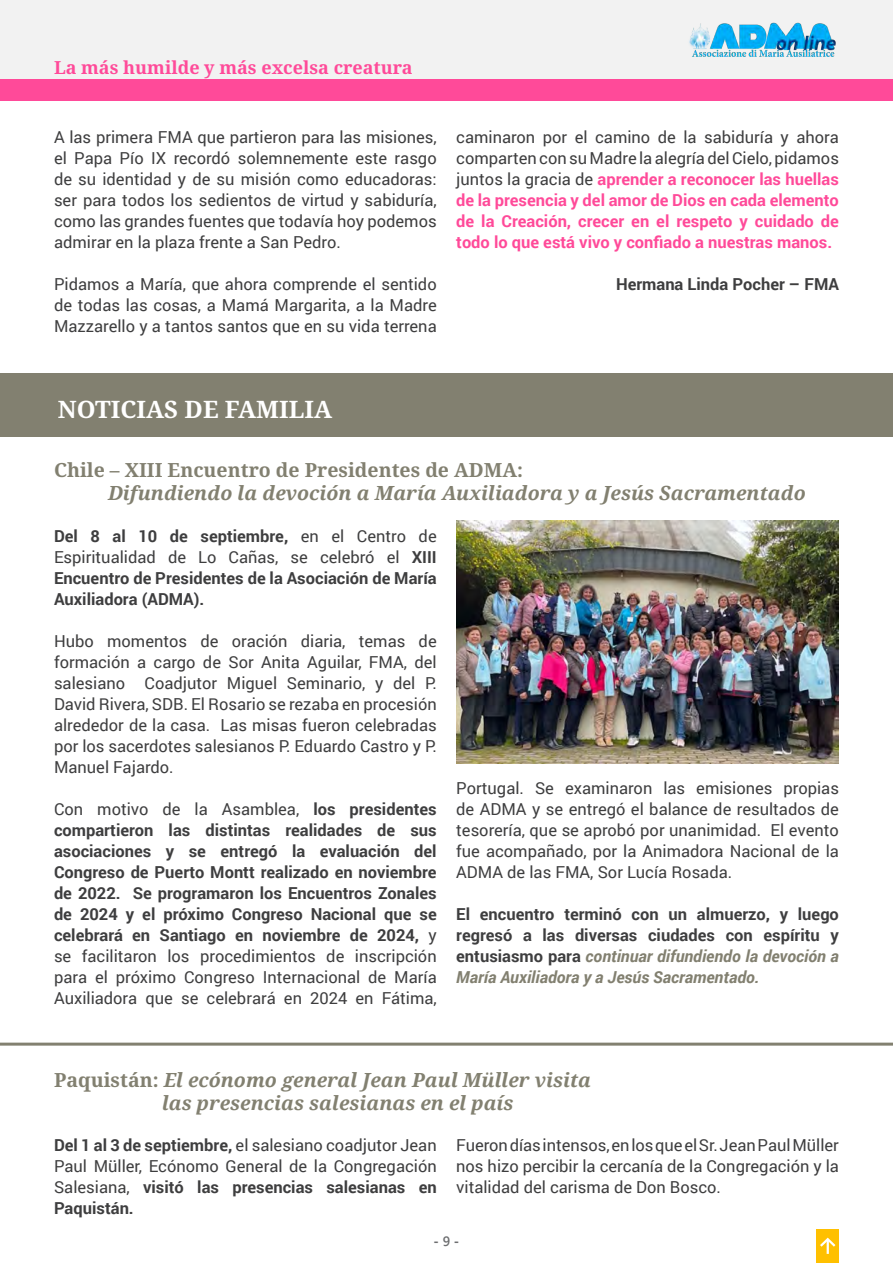
<style>
.page{position:relative;width:893px;height:1263px;background:#fff}
.page>*{position:absolute;margin:0;border:0;box-sizing:border-box;transform-origin:0 0}
.t1{font:700 24px "Noto Serif";color:#fff}
.t2{font:italic 700 19.5px "Noto Serif";color:#828070}
.t3{font:700 19.5px "Noto Serif";color:#828070}
.t4{font:700 18px "Noto Serif";color:#ff4a99}
.t5{font:16.5px/21px "Roboto";color:#3e3e3f;text-align:justify}
.t6{font:700 16.5px/21px "Roboto";color:#3e3e3f;text-align:justify}
.t7{font:700 16.5px/21px "Roboto";color:#ff4a99;text-align:justify}
.t8{font:700 13.5px "Segoe UI";color:#6d6e70}
.s1{font-weight:400;color:#3e3e3f}
.s2{font-weight:400}
.s3{font-style:italic;color:#828070}
.s4{font-style:normal}
.s5{font-weight:700}
.s6{font-weight:600}
</style>
<div class="page">
<div style="left:0;top:0;width:893px;height:80px;background:#f2f2f2"></div>
<img style="left:689px;top:22px;width:147px;height:35px">
<div style="left:816px;top:1229px;width:23px;height:34px;background:#ffc000"></div>
<svg style="left:820px;top:1237px;width:16px;height:17px"></svg>
<div style="left:0;top:374px;width:893px;height:62px;background:#828070"></div>
<div style="left:0;top:80px;width:893px;height:20px;background:#ff4a99"></div>
<img style="left:456px;top:521px;width:383px;height:242px">
<hr style="left:0;top:1042px;width:893px;height:3px;background:#828070">
<p class="t4" style="left:54px;top:54px;width:360px">La más humilde y más excelsa creatura</p>
<p class="t5" style="left:54px;top:126px;width:384px">A las primera FMA que partieron para las misiones, el Papa Pío IX recordó solemnemente este rasgo de su identidad y de su misión como educadoras: ser para todos los sedientos de virtud y sabiduría, como las grandes fuentes que todavía hoy podemos admirar en la plaza frente a San Pedro.</p>
<p class="t5" style="left:54px;top:273px;width:384px">Pidamos a María, que ahora comprende el sentido de todas las cosas, a Mamá Margarita, a la Madre Mazzarello y a tantos santos que en su vida terrena</p>
<p class="t7" style="left:456px;top:125px;width:384px"><span class="s1">caminaron por el camino de la sabiduría y ahora comparten con su Madre la alegría del Cielo, pidamos juntos la gracia de</span> aprender a reconocer las huellas de la presencia y del amor de Dios en cada elemento de la Creación, crecer en el respeto y cuidado de todo lo que está vivo y confiado a nuestras manos.</p>
<p class="t6" style="left:616px;top:272px;width:224px">Hermana Linda Pocher – FMA</p>
<p class="t1" style="left:58px;top:392px;width:276px">NOTICIAS DE FAMILIA</p>
<p class="t3" style="left:54px;top:456px;width:470px">Chile – XIII Encuentro de Presidentes de ADMA:</p>
<p class="t2" style="left:108px;top:479px;width:699px">Difundiendo la devoción a María Auxiliadora y a Jesús Sacramentado</p>
<p class="t6" style="left:54px;top:524px;width:384px">Del 8 al 10 de septiembre, <span class="s2">en el Centro de Espiritualidad de Lo Cañas, se celebró el</span> XIII Encuentro de Presidentes de la Asociación de María Auxiliadora (ADMA).</p>
<p class="t5" style="left:54px;top:630px;width:384px">Hubo momentos de oración diaria, temas de formación a cargo de Sor Anita Aguilar, FMA, del salesiano Coadjutor Miguel Seminario, y del P.<br>David Rivera, SDB. El Rosario se rezaba en procesión alrededor de la casa. Las misas fueron celebradas por los sacerdotes salesianos P. Eduardo Castro y P.<br>Manuel Fajardo.</p>
<p class="t6" style="left:54px;top:798px;width:384px"><span class="s2">Con motivo de la Asamblea,</span> los presidentes compartieron las distintas realidades de sus asociaciones y se entregó la evaluación del Congreso de Puerto Montt realizado en noviembre de 2022. Se programaron los Encuentros Zonales de 2024 y el próximo Congreso Nacional que se celebrará en Santiago en noviembre de 2024, <span class="s2">y se facilitaron los procedimientos de inscripción para el próximo Congreso Internacional de María Auxiliadora que se celebrará en 2024 en Fátima,</span></p>
<p class="t5" style="left:456px;top:777px;width:384px">Portugal. Se examinaron las emisiones propias de ADMA y se entregó el balance de resultados de tesorería, que se aprobó por unanimidad. El evento fue acompañado, por la Animadora Nacional de la ADMA de las FMA, Sor Lucía Rosada.</p>
<p class="t6" style="left:456px;top:903px;width:384px">El encuentro terminó con un almuerzo, y luego regresó a las diversas ciudades con espíritu y entusiasmo para <span class="s3">continuar difundiendo la devoción a María Auxiliadora y a Jesús Sacramentado.</span></p>
<p class="t2" style="left:54px;top:1067px;width:539px"><span class="s4">Paquistán:</span> El ecónomo general Jean Paul Müller visita</p>
<p class="t2" style="left:162px;top:1089px;width:353px">las presencias salesianas en el país</p>
<p class="t5" style="left:54px;top:1134px;width:384px"><span class="s5">Del 1 al 3 de septiembre,</span> el salesiano coadjutor Jean Paul Müller, Ecónomo General de la Congregación Salesiana, <span class="s5">visitó las presencias salesianas en Paquistán.</span></p>
<p class="t5" style="left:456px;top:1134px;width:384px">Fueron días intensos, en los que el Sr. Jean Paul Müller nos hizo percibir la cercanía de la Congregación y la vitalidad del carisma de Don Bosco.</p>
<p class="t8" style="left:434px;top:1229px;width:27px">- <span class="s6">9</span> -</p>
</div>
